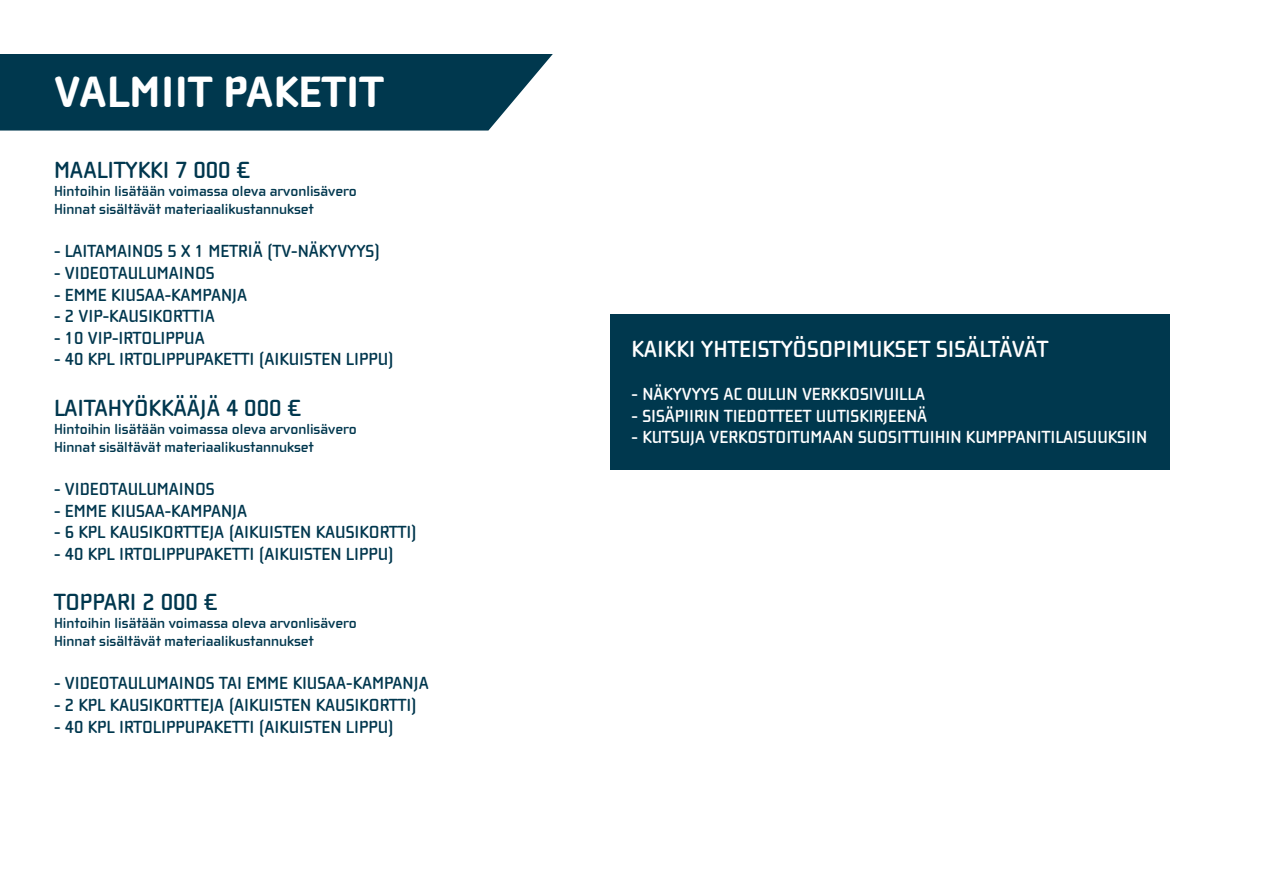
<style>
.page{position:relative;width:1263px;height:893px;background:#fff}
.page>*{position:absolute;margin:0;border:0;box-sizing:border-box;transform-origin:0 0}
.t1{font:800 45px "Cholla Wide OT";color:#fff}
.t2{font:700 24px "Cholla Wide OT";color:#00374e}
.t3{font:700 24px "Cholla Wide OT";color:#fff}
.t4{font:700 18px "Cholla Wide OT";color:#00374e}
.t5{font:700 18px "Cholla Wide OT";color:#fff}
.t6{font:700 15px/18px "Cholla Wide OT";color:#00374e}
</style>
<div class="page">
<div style="left:610px;top:315px;width:559px;height:155px;background:#00384e"></div>
<svg style="left:0;top:54px;width:553px;height:77px;background:#104459"></svg>
<h1 class="t1" style="left:54px;top:68px;width:331px">VALMIIT PAKETIT</h1>
<h2 class="t2" style="left:54px;top:157px;width:198px">MAALITYKKI 7 000 €</h2>
<p class="t6" style="left:54px;top:182px;width:304px">Hintoihin lisätään voimassa oleva arvonlisävero<br>Hinnat sisältävät materiaalikustannukset</p>
<p class="t4" style="left:54px;top:242px;width:327px">- LAITAMAINOS 5 X 1 METRIÄ (TV-NÄKYVYYS)</p>
<p class="t4" style="left:54px;top:263px;width:162px">- VIDEOTAULUMAINOS</p>
<p class="t4" style="left:54px;top:285px;width:195px">- EMME KIUSAA-KAMPANJA</p>
<p class="t4" style="left:54px;top:307px;width:162px">- 2 VIP-KAUSIKORTTIA</p>
<p class="t4" style="left:54px;top:328px;width:152px">- 10 VIP-IRTOLIPPUA</p>
<p class="t4" style="left:54px;top:350px;width:341px">- 40 KPL IRTOLIPPUPAKETTI (AIKUISTEN LIPPU)</p>
<h2 class="t2" style="left:54px;top:395px;width:249px">LAITAHYÖKKÄÄJÄ 4 000 €</h2>
<p class="t6" style="left:54px;top:420px;width:304px">Hintoihin lisätään voimassa oleva arvonlisävero<br>Hinnat sisältävät materiaalikustannukset</p>
<p class="t4" style="left:54px;top:479px;width:162px">- VIDEOTAULUMAINOS</p>
<p class="t4" style="left:54px;top:501px;width:195px">- EMME KIUSAA-KAMPANJA</p>
<p class="t4" style="left:54px;top:523px;width:364px">- 6 KPL KAUSIKORTTEJA (AIKUISTEN KAUSIKORTTI)</p>
<p class="t4" style="left:54px;top:544px;width:341px">- 40 KPL IRTOLIPPUPAKETTI (AIKUISTEN LIPPU)</p>
<h2 class="t2" style="left:54px;top:589px;width:165px">TOPPARI 2 000 €</h2>
<p class="t6" style="left:54px;top:614px;width:304px">Hintoihin lisätään voimassa oleva arvonlisävero<br>Hinnat sisältävät materiaalikustannukset</p>
<p class="t4" style="left:54px;top:674px;width:376px">- VIDEOTAULUMAINOS TAI EMME KIUSAA-KAMPANJA</p>
<p class="t4" style="left:54px;top:695px;width:364px">- 2 KPL KAUSIKORTTEJA (AIKUISTEN KAUSIKORTTI)</p>
<p class="t4" style="left:54px;top:717px;width:341px">- 40 KPL IRTOLIPPUPAKETTI (AIKUISTEN LIPPU)</p>
<h2 class="t3" style="left:631px;top:336px;width:418px">KAIKKI YHTEISTYÖSOPIMUKSET SISÄLTÄVÄT</h2>
<p class="t5" style="left:631px;top:384px;width:295px">- NÄKYVYYS AC OULUN VERKKOSIVUILLA</p>
<p class="t5" style="left:631px;top:406px;width:297px">- SISÄPIIRIN TIEDOTTEET UUTISKIRJEENÄ</p>
<p class="t5" style="left:631px;top:428px;width:517px">- KUTSUJA VERKOSTOITUMAAN SUOSITTUIHIN KUMPPANITILAISUUKSIIN</p>
</div>
